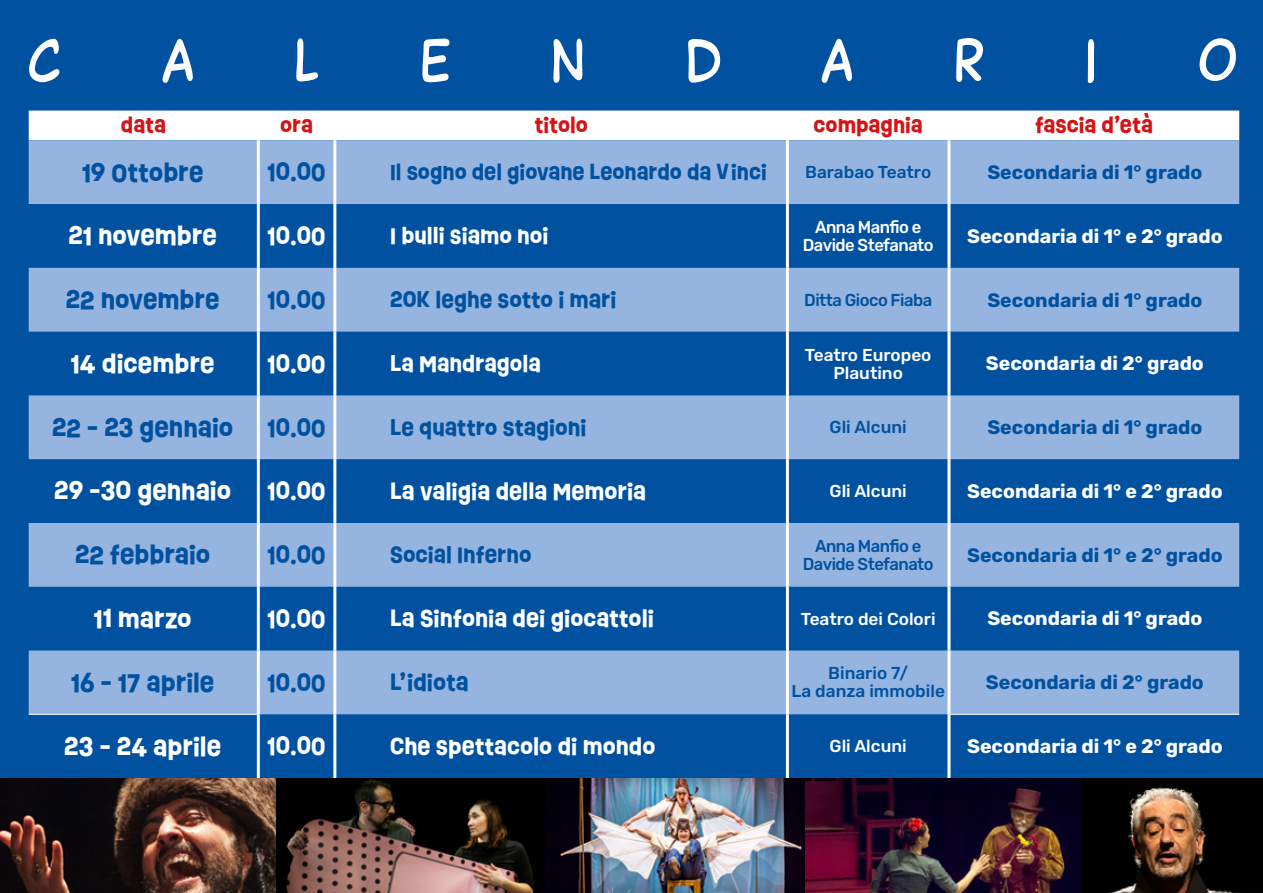
<style>
.page{position:relative;width:1263px;height:893px;background:#0052a1}
.page>*{position:absolute;margin:0;border:0;box-sizing:border-box;transform-origin:0 0}
.t1{font:56.4px "Captain Comic";color:#fff;scale:.89 1}
.t2{font:700 24px "Ruddy";color:#0052a1}
.t3{font:700 24px "Ruddy";color:#fff}
.t4{font:700 23.55px "Ruddy";color:#0052a1;scale:.92 1}
.t5{font:700 23.55px "Ruddy";color:#fff;scale:.92 1}
.t6{font:700 21.75px "Ruddy";color:#fff}
.t7{font:700 21.75px "Ruddy";color:#0052a1}
.t8{font:700 21px "Ruddy";color:#0052a1}
.t9{font:700 21px "Ruddy";color:#fff}
.t10{font:700 20.85px "Ruddy";color:#0052a1}
.t11{font:700 20.1px "Ruddy";color:#d51317}
.t12{font:700 20.1px "Ruddy";color:#0052a1}
.t13{font:700 19.5px "Rubik";color:#fff}
.t14{font:700 19.5px "Rubik";color:#0052a1}
.t15{font:500 17.25px/18px "Rubik";color:#fff;text-align:center}
.t16{font:500 17.25px/18px "Rubik";letter-spacing:-.005em;color:#0052a1;text-align:center}
.t17{font:500 17.25px/18px "Rubik";letter-spacing:-.03em;color:#0052a1;text-align:center;scale:.96 1}
.t18{font:500 17.25px/18px "Rubik";letter-spacing:-.03em;color:#fff;text-align:center;scale:.96 1}
</style>
<div class="page">
<div style="left:29px;top:111px;width:1210px;height:29px;background:#fff"></div>
<div style="left:29px;top:140px;width:1210px;height:64px;background:#95b4df"></div>
<svg style="left:29px;top:268px;width:1210px;height:446px;fill:#95b4df"></svg>
<hr style="left:257px;top:140px;width:3px;height:64px;background:#fff">
<hr style="left:257px;top:204px;width:3px;height:64px;background:#fff">
<hr style="left:257px;top:268px;width:3px;height:64px;background:#fff">
<hr style="left:257px;top:332px;width:3px;height:63px;background:#fff">
<hr style="left:257px;top:395px;width:3px;height:64px;background:#fff">
<hr style="left:257px;top:459px;width:3px;height:64px;background:#fff">
<hr style="left:257px;top:523px;width:3px;height:64px;background:#fff">
<hr style="left:257px;top:587px;width:3px;height:63px;background:#fff">
<hr style="left:257px;top:650px;width:3px;height:64px;background:#fff">
<hr style="left:257px;top:714px;width:3px;height:64px;background:#fff">
<hr style="left:333px;top:140px;width:3px;height:64px;background:#fff">
<hr style="left:786px;top:140px;width:3px;height:64px;background:#fff">
<hr style="left:947px;top:140px;width:3px;height:64px;background:#fff">
<hr style="left:333px;top:204px;width:3px;height:64px;background:#fff">
<hr style="left:786px;top:204px;width:3px;height:64px;background:#fff">
<hr style="left:947px;top:204px;width:3px;height:64px;background:#fff">
<hr style="left:333px;top:268px;width:3px;height:64px;background:#fff">
<hr style="left:786px;top:268px;width:3px;height:64px;background:#fff">
<hr style="left:947px;top:268px;width:3px;height:64px;background:#fff">
<hr style="left:333px;top:332px;width:3px;height:63px;background:#fff">
<hr style="left:786px;top:332px;width:3px;height:63px;background:#fff">
<hr style="left:947px;top:332px;width:3px;height:63px;background:#fff">
<hr style="left:333px;top:395px;width:3px;height:64px;background:#fff">
<hr style="left:786px;top:395px;width:3px;height:64px;background:#fff">
<hr style="left:947px;top:395px;width:3px;height:64px;background:#fff">
<hr style="left:333px;top:459px;width:3px;height:64px;background:#fff">
<hr style="left:786px;top:459px;width:3px;height:64px;background:#fff">
<hr style="left:947px;top:459px;width:3px;height:64px;background:#fff">
<hr style="left:333px;top:523px;width:3px;height:64px;background:#fff">
<hr style="left:786px;top:523px;width:3px;height:64px;background:#fff">
<hr style="left:947px;top:523px;width:3px;height:64px;background:#fff">
<hr style="left:333px;top:587px;width:3px;height:63px;background:#fff">
<hr style="left:786px;top:587px;width:3px;height:63px;background:#fff">
<hr style="left:947px;top:587px;width:3px;height:63px;background:#fff">
<hr style="left:333px;top:650px;width:3px;height:64px;background:#fff">
<hr style="left:786px;top:650px;width:3px;height:64px;background:#fff">
<hr style="left:947px;top:650px;width:3px;height:64px;background:#fff">
<hr style="left:333px;top:714px;width:3px;height:64px;background:#fff">
<hr style="left:786px;top:714px;width:3px;height:64px;background:#fff">
<hr style="left:947px;top:714px;width:3px;height:64px;background:#fff">
<hr style="left:29px;top:714px;width:228px;height:1px;background:#fff">
<hr style="left:950px;top:714px;width:289px;height:1px;background:#fff">
<img style="left:0;top:778px;width:276px;height:115px">
<img style="left:276px;top:778px;width:270px;height:115px">
<img style="left:546px;top:778px;width:260px;height:115px">
<img style="left:806px;top:778px;width:276px;height:115px">
<img style="left:1082px;top:778px;width:181px;height:115px">
<h1 class="t1" style="left:28px;top:19px;width:39px">C</h1>
<h1 class="t1" style="left:162px;top:19px;width:37px">A</h1>
<h1 class="t1" style="left:294px;top:19px;width:30px">L</h1>
<h1 class="t1" style="left:420px;top:19px;width:35px">E</h1>
<h1 class="t1" style="left:551px;top:19px;width:39px">N</h1>
<h1 class="t1" style="left:685px;top:19px;width:43px">D</h1>
<h1 class="t1" style="left:821px;top:19px;width:37px">A</h1>
<h1 class="t1" style="left:953px;top:19px;width:36px">R</h1>
<h1 class="t1" style="left:1085px;top:19px;width:15px">I</h1>
<h1 class="t1" style="left:1198px;top:19px;width:46px">O</h1>
<p class="t11" style="left:121px;top:111px;width:47px">DATA</p>
<p class="t11" style="left:280px;top:111px;width:34px">ORA</p>
<p class="t11" style="left:534px;top:111px;width:55px">TITOLO</p>
<p class="t11" style="left:813px;top:111px;width:111px">COMPAGNIA</p>
<p class="t11" style="left:1035px;top:111px;width:119px">FASCIA D’ETÀ</p>
<p class="t2" style="left:82px;top:154px;width:123px">19 OTTOBRE</p>
<p class="t4" style="left:268px;top:155px;width:64px">10.00</p>
<p class="t12" style="left:390px;top:157px;width:378px">IL SOGNO DEL GIOVANE LEONARDO DA VINCI</p>
<p class="t16" style="left:805px;top:164px;width:128px">Barabao Teatro</p>
<p class="t14" style="left:987px;top:161px;width:217px">Secondaria di 1° grado</p>
<p class="t3" style="left:68px;top:218px;width:150px">21 NOVEMBRE</p>
<p class="t5" style="left:268px;top:219px;width:64px">10.00</p>
<p class="t9" style="left:390px;top:220px;width:160px">I BULLI SIAMO NOI</p>
<p class="t18" style="left:803px;top:218px;width:138px">Anna Manfio e<br>Davide Stefanato</p>
<p class="t13" style="left:967px;top:225px;width:257px">Secondaria di 1° e 2° grado</p>
<p class="t2" style="left:66px;top:282px;width:155px">22 NOVEMBRE</p>
<p class="t4" style="left:268px;top:282px;width:64px">10.00</p>
<p class="t8" style="left:390px;top:284px;width:228px">20K LEGHE SOTTO I MARI</p>
<p class="t17" style="left:804px;top:291px;width:135px">Ditta Gioco Fiaba</p>
<p class="t14" style="left:987px;top:289px;width:217px">Secondaria di 1° grado</p>
<p class="t3" style="left:71px;top:346px;width:145px">14 DICEMBRE</p>
<p class="t5" style="left:268px;top:346px;width:64px">10.00</p>
<p class="t9" style="left:390px;top:348px;width:152px">LA MANDRAGOLA</p>
<p class="t15" style="left:805px;top:346px;width:128px">Teatro Europeo<br>Plautino</p>
<p class="t13" style="left:986px;top:353px;width:220px">Secondaria di 2° grado</p>
<p class="t2" style="left:52px;top:410px;width:183px">22 - 23 GENNAIO</p>
<p class="t4" style="left:268px;top:410px;width:64px">10.00</p>
<p class="t8" style="left:390px;top:412px;width:198px">LE QUATTRO STAGIONI</p>
<p class="t16" style="left:830px;top:419px;width:79px">Gli Alcuni</p>
<p class="t14" style="left:987px;top:416px;width:217px">Secondaria di 1° grado</p>
<p class="t3" style="left:54px;top:473px;width:178px">29 -30 GENNAIO</p>
<p class="t5" style="left:268px;top:474px;width:64px">10.00</p>
<p class="t6" style="left:390px;top:475px;width:257px">LA VALIGIA DELLA MEMORIA</p>
<p class="t15" style="left:830px;top:483px;width:79px">Gli Alcuni</p>
<p class="t13" style="left:967px;top:480px;width:257px">Secondaria di 1° e 2° grado</p>
<p class="t2" style="left:75px;top:537px;width:137px">22 FEBBRAIO</p>
<p class="t4" style="left:268px;top:537px;width:64px">10.00</p>
<p class="t10" style="left:390px;top:539px;width:143px">SOCIAL INFERNO</p>
<p class="t17" style="left:803px;top:537px;width:138px">Anna Manfio e<br>Davide Stefanato</p>
<p class="t14" style="left:967px;top:544px;width:257px">Secondaria di 1° e 2° grado</p>
<p class="t3" style="left:94px;top:601px;width:99px">11 MARZO</p>
<p class="t5" style="left:268px;top:601px;width:64px">10.00</p>
<p class="t6" style="left:390px;top:603px;width:265px">LA SINFONIA DEI GIOCATTOLI</p>
<p class="t15" style="left:801px;top:610px;width:136px">Teatro dei Colori</p>
<p class="t13" style="left:987px;top:608px;width:217px">Secondaria di 1° grado</p>
<p class="t2" style="left:71px;top:664px;width:145px">16 - 17 APRILE</p>
<p class="t4" style="left:268px;top:665px;width:64px">10.00</p>
<p class="t7" style="left:390px;top:666px;width:80px">L’IDIOTA</p>
<p class="t16" style="left:791px;top:665px;width:155px">Binario 7/<br>La danza immobile</p>
<p class="t14" style="left:986px;top:671px;width:220px">Secondaria di 2° grado</p>
<p class="t3" style="left:64px;top:729px;width:158px">23 - 24 APRILE</p>
<p class="t5" style="left:268px;top:729px;width:64px">10.00</p>
<p class="t6" style="left:390px;top:730px;width:267px">CHE SPETTACOLO DI MONDO</p>
<p class="t15" style="left:830px;top:738px;width:79px">Gli Alcuni</p>
<p class="t13" style="left:967px;top:736px;width:257px">Secondaria di 1° e 2° grado</p>
</div>
